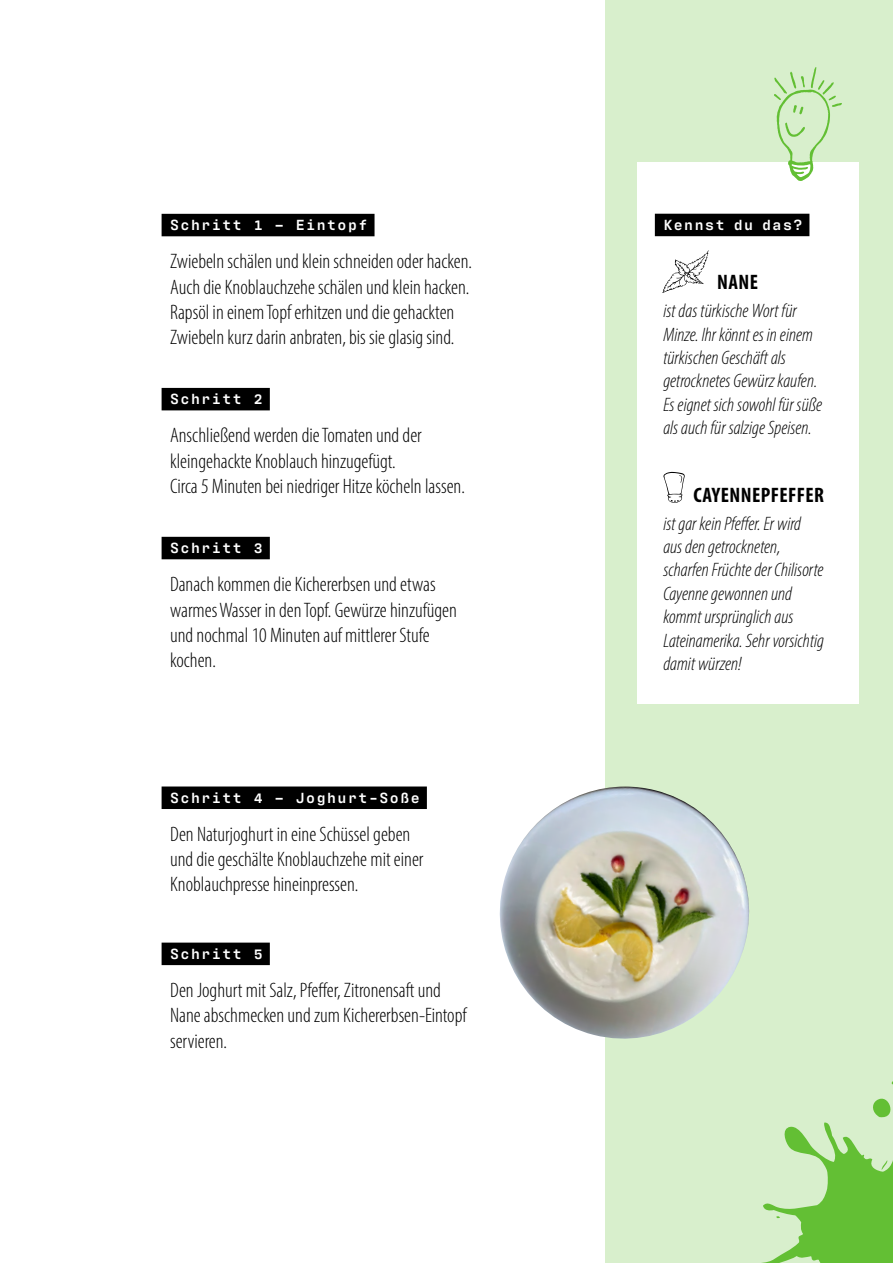
<style>
.page{position:relative;width:893px;height:1263px;background:#fff}
.page>*{position:absolute;margin:0;border:0;box-sizing:border-box;transform-origin:0 0}
.Zubereitung_p{font:300 condensed 21px/25.2px "Myriad Pro";color:#000}
.t1{font:700 condensed 21px "Myriad Pro";letter-spacing:.02em;color:#000}
.Infotext_p{font:italic 300 condensed 19.5px/23.4px "Myriad Pro";color:#000}
.h3_Kennst_du{font:600 15px "Antarctican Mono";letter-spacing:.1em;color:#fff}
</style>
<div class="page">
<div style="left:605px;top:0;width:288px;height:1263px;background:#d8efcc"></div>
<svg style="left:761px;top:1081px;width:132px;height:182px"></svg>
<div style="left:162px;top:214px;width:213px;height:22px;background:#000"></div>
<div style="left:162px;top:388px;width:108px;height:22px;background:#000"></div>
<div style="left:162px;top:537px;width:108px;height:22px;background:#000"></div>
<div style="left:162px;top:786px;width:265px;height:23px;background:#000"></div>
<div style="left:162px;top:942px;width:108px;height:23px;background:#000"></div>
<img style="left:499px;top:786px;width:251px;height:253px">
<div style="left:638px;top:163px;width:221px;height:541px;background:#fff"></div>
<div style="left:655px;top:214px;width:154px;height:22px;background:#000"></div>
<svg style="left:774px;top:67px;width:68px;height:114px"></svg>
<svg style="left:662px;top:250px;width:47px;height:43px"></svg>
<svg style="left:663px;top:472px;width:22px;height:31px"></svg>
<h3 class="h3_Kennst_du" style="left:170px;top:214px;width:199px">Schritt 1 – Eintopf</h3>
<p class="Zubereitung_p" style="left:170px;top:249px;width:304px">Zwiebeln schälen und klein schneiden oder hacken.<br>Auch die Knoblauchzehe schälen und klein hacken.<br>Rapsöl in einem Topf erhitzen und die gehackten Zwiebeln kurz darin anbraten, bis sie glasig sind.</p>
<h3 class="h3_Kennst_du" style="left:170px;top:388px;width:94px">Schritt 2</h3>
<p class="Zubereitung_p" style="left:170px;top:423px;width:253px">Anschließend werden die Tomaten und der kleingehackte Knoblauch hinzugefügt.</p>
<p class="Zubereitung_p" style="left:170px;top:473px;width:296px">Circa 5 Minuten bei niedriger Hitze köcheln lassen.</p>
<h3 class="h3_Kennst_du" style="left:170px;top:537px;width:94px">Schritt 3</h3>
<p class="Zubereitung_p" style="left:170px;top:572px;width:288px">Danach kommen die Kichererbsen und etwas warmes Wasser in den Topf. Gewürze hinzufügen und nochmal 10 Minuten auf mittlerer Stufe kochen.</p>
<h3 class="h3_Kennst_du" style="left:170px;top:786px;width:251px">Schritt 4 – Joghurt-Soße</h3>
<p class="Zubereitung_p" style="left:170px;top:821px;width:255px">Den Naturjoghurt in eine Schüssel geben und die geschälte Knoblauchzehe mit einer<br>Knoblauchpresse hineinpressen.</p>
<h3 class="h3_Kennst_du" style="left:170px;top:942px;width:94px">Schritt 5</h3>
<p class="Zubereitung_p" style="left:170px;top:977px;width:298px">Den Joghurt mit Salz, Pfeffer, Zitronensaft und<br>Nane abschmecken und zum Kichererbsen-Eintopf servieren.</p>
<p class="h3_Kennst_du" style="left:663px;top:214px;width:141px">Kennst du das?</p>
<h4 class="t1" style="left:717px;top:269px;width:42px">NANE</h4>
<h4 class="Infotext_p" style="left:663px;top:299px;width:160px">ist das türkische Wort für<br>Minze. Ihr könnt es in einem türkischen Geschäft als getrocknetes Gewürz kaufen.<br>Es eignet sich sowohl für süße als auch für salzige Speisen.</h4>
<h4 class="t1" style="left:693px;top:482px;width:132px">CAYENNEPFEFFER</h4>
<h4 class="Infotext_p" style="left:663px;top:511px;width:162px">ist gar kein Pfeffer. Er wird aus den getrockneten, scharfen Früchte der Chilisorte<br>Cayenne gewonnen und kommt ursprünglich aus<br>Lateinamerika. Sehr vorsichtig damit würzen!</h4>
</div>
